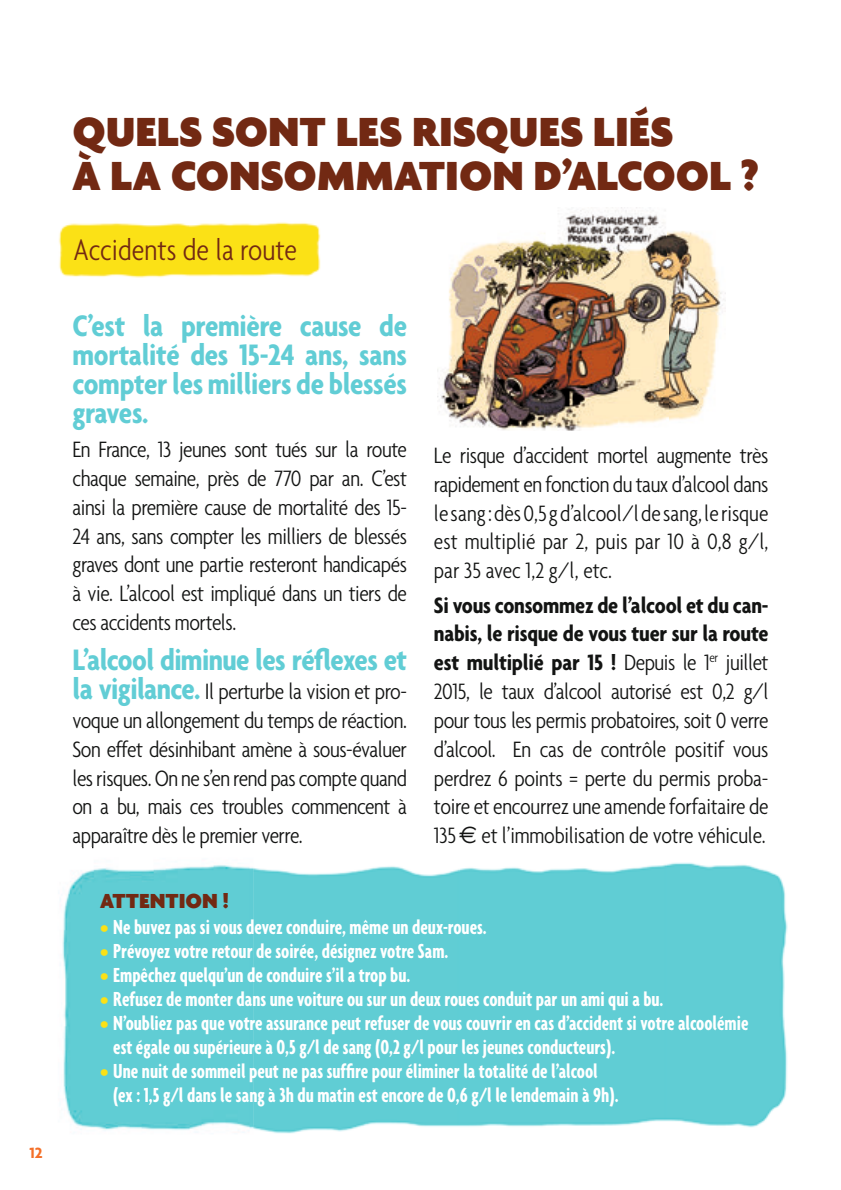
<style>
.page{position:relative;width:841px;height:1190px;background:#fff}
.page>*{position:absolute;margin:0;border:0;box-sizing:border-box;transform-origin:0 0}
.t1{font:900 44px/44px "Agenda";color:#722913}
.t2{font:700 condensed 32px/28.8px "Agenda";letter-spacing:-.01em;color:#61cdd5;text-align:justify}
.t3{font:300 condensed 32px "Agenda";color:#722913}
.t4{font:300 condensed 24px/28.8px "Agenda";letter-spacing:-.02em;color:#131413;text-align:justify}
.t5{font:700 extra-condensed 22px/24px "Agenda";color:#fff}
.t6{font:900 22px "Agenda";color:#722913}
.t7{font:700 16px "Agenda";color:#f46f28}
.s1{font-weight:700;font-size:32px;color:#61cdd5}
.s2{font-weight:700}
.s3{font-family:"Euro Sans";font-weight:400;font-stretch:normal}
.s4{font-stretch:normal;font-size:20px;color:#fbe116}
</style>
<div class="page">
<img style="left:59px;top:222px;width:262px;height:56px">
<img style="left:62px;top:848px;width:726px;height:286px">
<img style="left:437px;top:207px;width:288px;height:224px">
<p class="t7" style="left:29px;top:1142px;width:15px">12</p>
<h1 class="t1" style="left:72px;top:109px;width:688px">QUELS SONT LES RISQUES LIÉS<br>À LA CONSOMMATION D’ALCOOL ?</h1>
<h2 class="t3" style="left:74px;top:231px;width:225px">Accidents de la route</h2>
<h2 class="t2" style="left:72px;top:311px;width:336px">C’est la première cause de mortalité des 15-24 ans, sans compter les milliers de blessés graves.</h2>
<p class="t4" style="left:72px;top:435px;width:336px">En France, 13 jeunes sont tués sur la route chaque semaine, près de 770 par an. C’est ainsi la première cause de mortalité des 15- 24 ans, sans compter les milliers de blessés graves dont une partie resteront handicapés à vie. L’alcool est impliqué dans un tiers de ces accidents mortels.</p>
<h2 class="t2" style="left:72px;top:645px;width:336px">L’alcool diminue les réflexes et</h2>
<p class="t4" style="left:72px;top:676px;width:336px"><span class="s1">la vigilance.</span> Il perturbe la vision et pro&shy;voque un allongement du temps de réaction.<br>Son effet désinhibant amène à sous-évaluer les risques. On ne s’en rend pas compte quand on a bu, mais ces troubles commencent à apparaître dès le premier verre.</p>
<p class="t6" style="left:100px;top:887px;width:130px">ATTENTION !</p>
<p class="t4" style="left:434px;top:440px;width:336px">Le risque d’accident mortel augmente très rapidement en fonction du taux d’alcool dans le sang : dès 0,5 g d’alcool/l de sang, le risque est multiplié par 2, puis par 10 à 0,8 g/l, par 35 avec 1,2 g/l, etc.</p>
<p class="t4" style="left:434px;top:590px;width:336px"><span class="s2">Si vous consommez de l’alcool et du can&shy;nabis, le risque de vous tuer sur la route est multiplié par 15 !</span> Depuis le 1<sup>er</sup> juillet 2015, le taux d’alcool autorisé est 0,2 g/l pour tous les permis probatoires, soit 0 verre d’alcool. En cas de contrôle positif vous perdrez 6 points = perte du permis proba&shy;toire et encourrez une amende forfaitaire de 135<span class="s3">€</span> et l’immobilisation de votre véhicule.</p>
<p class="t5" style="left:100px;top:914px;width:388px"><span class="s4">•</span> Ne buvez pas si vous devez conduire, même un deux-roues.</p>
<p class="t5" style="left:100px;top:938px;width:350px"><span class="s4">•</span> Prévoyez votre retour de soirée, désignez votre Sam.</p>
<p class="t5" style="left:100px;top:962px;width:312px"><span class="s4">•</span> Empêchez quelqu’un de conduire s’il a trop bu.</p>
<p class="t5" style="left:100px;top:986px;width:565px"><span class="s4">•</span> Refusez de monter dans une voiture ou sur un deux roues conduit par un ami qui a bu.</p>
<p class="t5" style="left:113px;top:1010px;width:637px;text-indent:-13px"><span class="s4">•</span> N’oubliez pas que votre assurance peut refuser de vous couvrir en cas d’accident si votre alcoolémie est égale ou supérieure à 0,5 g/l de sang (0,2 g/l pour les jeunes conducteurs).</p>
<p class="t5" style="left:113px;top:1058px;width:507px;text-indent:-13px"><span class="s4">•</span> Une nuit de sommeil peut ne pas suffire pour éliminer la totalité de l’alcool (ex : 1,5 g/l dans le sang à 3h du matin est encore de 0,6 g/l le lendemain à 9h).</p>
</div>
